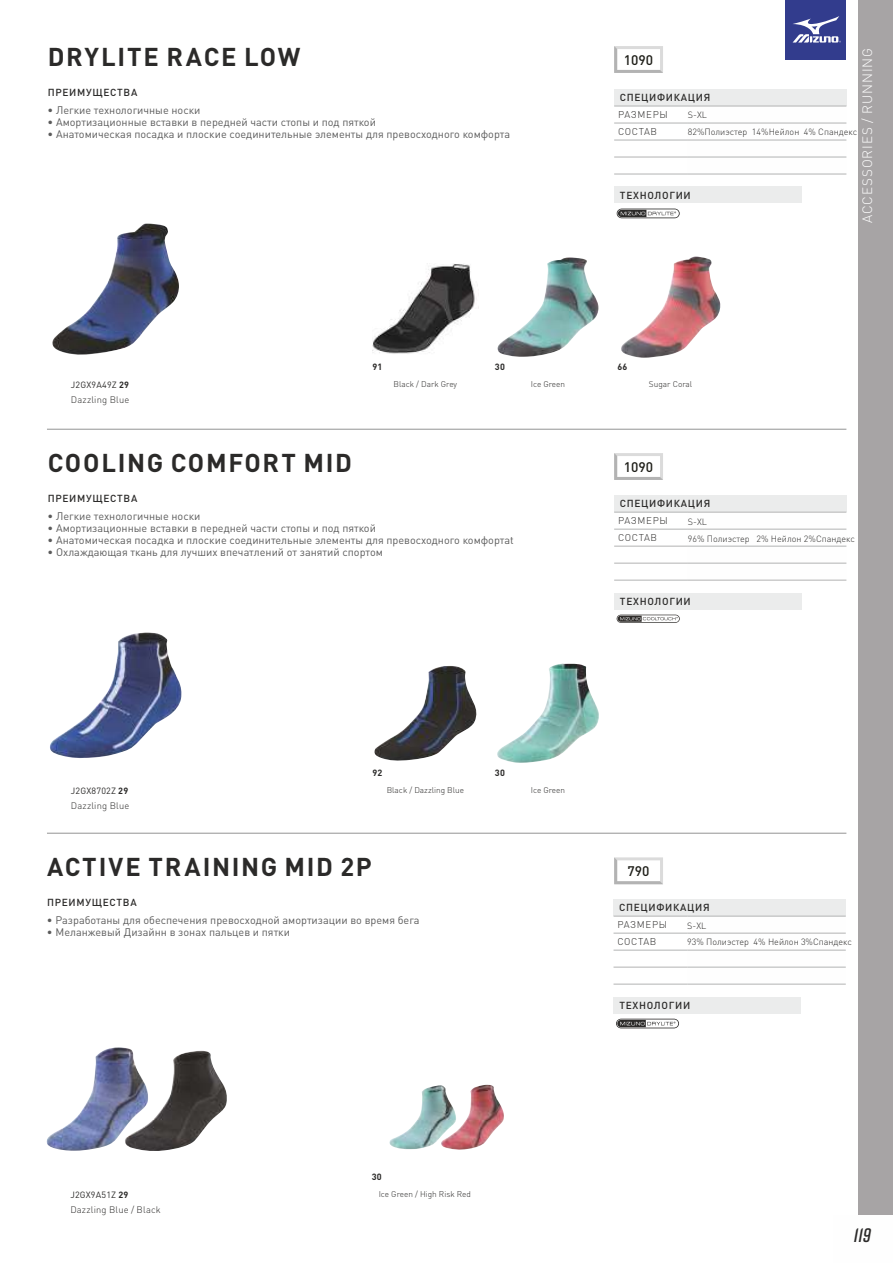
<style>
.page{position:relative;width:893px;height:1263px;background:#fff}
.page>*{position:absolute;margin:0;border:0;box-sizing:border-box;transform-origin:0 0}
.t1{font:700 25.5px "DIN Pro";letter-spacing:.065em;color:#2b2a29}
.t2{font:italic 600 19.5px "Rift";color:#2b2a29}
.t3{font:500 13.8px "DIN Pro";color:#1d1d17}
.t4{font:300 13.5px "DIN Pro";letter-spacing:.07em;color:#fefefe}
.t5{font:10.8px "DIN Pro";color:#5b5b5b}
.t6{font:500 10.05px "DIN Pro";letter-spacing:.07em;color:#2b2a29}
.t7{font:300 9.75px "DIN Pro";letter-spacing:.07em;color:#2b2a29}
.t8{font:300 9.3px "DIN Pro";letter-spacing:.02em;color:#2b2a29}
.t9{font:300 9px "DIN Pro";color:#2b2a29}
.t10{font:9px "DIN Pro";letter-spacing:.02em;color:#2b2a29}
.t11{font:700 9px "DIN Pro";letter-spacing:.02em;color:#2b2a29}
.t12{font:300 8.25px "DIN Pro";color:#2b2a29}
.s1{font-weight:700}
</style>
<div class="page">
<div style="left:614px;top:186px;width:187px;height:17px;background:#ebecec"></div>
<div style="left:614px;top:89px;width:232px;height:17px;background:#ebecec"></div>
<svg style="left:616px;top:208px;width:64px;height:11px"></svg>
<svg style="left:617px;top:209px;width:63px;height:9px"></svg>
<div style="left:617px;top:209px;width:62px;height:8px;background:#fefefe;border-radius:4px"></div>
<svg style="left:618px;top:210px;width:58px;height:7px"></svg>
<svg style="left:688px;top:122px;width:158px;height:52px"></svg>
<hr style="left:614px;top:106px;width:74px;height:1px;background:#b2b3b3">
<hr style="left:688px;top:106px;width:158px;height:1px;background:#b2b3b3">
<hr style="left:614px;top:123px;width:74px;height:1px;background:#b2b3b3">
<hr style="left:688px;top:123px;width:158px;height:1px;background:#b2b3b3">
<hr style="left:614px;top:140px;width:74px;height:1px;background:#b2b3b3">
<hr style="left:688px;top:140px;width:158px;height:1px;background:#b2b3b3">
<hr style="left:614px;top:157px;width:74px;height:1px;background:#b2b3b3">
<hr style="left:688px;top:157px;width:158px;height:1px;background:#b2b3b3">
<hr style="left:614px;top:174px;width:74px;height:1px;background:#b2b3b3">
<hr style="left:688px;top:174px;width:158px;height:1px;background:#b2b3b3">
<div style="left:614px;top:592px;width:187px;height:17px;background:#ebecec"></div>
<div style="left:614px;top:495px;width:232px;height:17px;background:#ebecec"></div>
<svg style="left:616px;top:614px;width:64px;height:9px"></svg>
<svg style="left:617px;top:615px;width:63px;height:8px"></svg>
<svg style="left:617px;top:615px;width:62px;height:7px"></svg>
<svg style="left:618px;top:616px;width:60px;height:6px"></svg>
<svg style="left:688px;top:528px;width:158px;height:52px"></svg>
<hr style="left:614px;top:512px;width:74px;height:1px;background:#b2b3b3">
<hr style="left:688px;top:512px;width:158px;height:1px;background:#b2b3b3">
<hr style="left:614px;top:529px;width:74px;height:1px;background:#b2b3b3">
<hr style="left:688px;top:529px;width:158px;height:1px;background:#b2b3b3">
<hr style="left:614px;top:546px;width:74px;height:1px;background:#b2b3b3">
<hr style="left:688px;top:546px;width:158px;height:1px;background:#b2b3b3">
<hr style="left:614px;top:563px;width:74px;height:1px;background:#b2b3b3">
<hr style="left:688px;top:563px;width:158px;height:1px;background:#b2b3b3">
<hr style="left:614px;top:580px;width:74px;height:1px;background:#b2b3b3">
<hr style="left:688px;top:580px;width:158px;height:1px;background:#b2b3b3">
<div style="left:613px;top:996px;width:188px;height:17px;background:#ebecec"></div>
<div style="left:613px;top:899px;width:233px;height:17px;background:#ebecec"></div>
<svg style="left:616px;top:1018px;width:63px;height:11px"></svg>
<svg style="left:616px;top:1019px;width:63px;height:9px"></svg>
<svg style="left:617px;top:1019px;width:61px;height:8px"></svg>
<svg style="left:617px;top:1020px;width:58px;height:7px"></svg>
<svg style="left:687px;top:932px;width:159px;height:52px"></svg>
<hr style="left:613px;top:916px;width:74px;height:1px;background:#b2b3b3">
<hr style="left:687px;top:916px;width:159px;height:1px;background:#b2b3b3">
<hr style="left:613px;top:933px;width:74px;height:1px;background:#b2b3b3">
<hr style="left:687px;top:933px;width:159px;height:1px;background:#b2b3b3">
<hr style="left:613px;top:950px;width:74px;height:1px;background:#b2b3b3">
<hr style="left:687px;top:950px;width:159px;height:1px;background:#b2b3b3">
<hr style="left:613px;top:967px;width:74px;height:1px;background:#b2b3b3">
<hr style="left:687px;top:967px;width:159px;height:1px;background:#b2b3b3">
<hr style="left:613px;top:984px;width:74px;height:1px;background:#b2b3b3">
<hr style="left:687px;top:984px;width:159px;height:1px;background:#b2b3b3">
<hr style="left:47px;top:833px;width:799px;height:1px;background:#939494">
<hr style="left:47px;top:429px;width:799px;height:1px;background:#939494">
<img style="left:52px;top:224px;width:127px;height:131px">
<img style="left:372px;top:263px;width:105px;height:91px">
<img style="left:497px;top:257px;width:102px;height:100px">
<img style="left:621px;top:257px;width:100px;height:101px">
<img style="left:50px;top:632px;width:132px;height:126px">
<img style="left:374px;top:666px;width:103px;height:95px">
<img style="left:497px;top:664px;width:102px;height:99px">
<img style="left:46px;top:1047px;width:181px;height:104px">
<img style="left:389px;top:1085px;width:115px;height:65px">
<div style="left:858px;top:0;width:35px;height:1263px;background:#a7a4a5"></div>
<div style="left:786px;top:0;width:60px;height:60px;background:#323c8d"></div>
<svg style="left:792px;top:16px;width:49px;height:27px"></svg>
<svg style="left:614px;top:857px;width:49px;height:27px"></svg>
<svg style="left:614px;top:46px;width:49px;height:27px"></svg>
<svg style="left:614px;top:453px;width:49px;height:27px"></svg>
<div style="left:834px;top:1215px;width:59px;height:48px;background:#fefefe"></div>
<h1 class="t1" style="left:48px;top:46px;width:254px">DRYLITE RACE LOW</h1>
<p class="t6" style="left:48px;top:89px;width:91px">ПРЕИМУЩЕСТВА</p>
<p class="t5" style="left:48px;top:106px;width:154px">• Легкие технологичные носки</p>
<p class="t5" style="left:48px;top:118px;width:330px">• Амортизационные вставки в передней части стопы и под пяткой</p>
<p class="t5" style="left:48px;top:130px;width:464px">• Анатомическая посадка и плоские соединительные элементы для превосходного комфорта</p>
<p class="t4" style="left:862px;top:223px;width:177px;rotate:-90deg">ACCESSORIES / RUNNING</p>
<p class="t3" style="left:624px;top:54px;width:31px">1090</p>
<p class="t6" style="left:620px;top:93px;width:92px">СПЕЦИФИКАЦИЯ</p>
<p class="t7" style="left:618px;top:111px;width:51px">РАЗМЕРЫ</p>
<p class="t9" style="left:688px;top:112px;width:21px">S-XL</p>
<p class="t7" style="left:618px;top:128px;width:41px">СОСТАВ</p>
<p class="t9" style="left:688px;top:128px;width:171px">82%Полиэстер 14%Нейлон 4% Спандекс</p>
<p class="t6" style="left:620px;top:191px;width:72px">ТЕХНОЛОГИИ</p>
<p class="t10" style="left:71px;top:381px;width:60px">J2GX9A49Z <span class="s1">29</span></p>
<p class="t8" style="left:71px;top:396px;width:60px">Dazzling Blue</p>
<h1 class="t1" style="left:48px;top:452px;width:306px">COOLING COMFORT MID</h1>
<p class="t6" style="left:48px;top:495px;width:91px">ПРЕИМУЩЕСТВА</p>
<p class="t11" style="left:372px;top:363px;width:11px">91</p>
<p class="t11" style="left:495px;top:363px;width:11px">30</p>
<p class="t11" style="left:618px;top:363px;width:11px">66</p>
<p class="t12" style="left:394px;top:381px;width:65px">Black / Dark Grey</p>
<p class="t12" style="left:531px;top:381px;width:36px">Ice Green</p>
<p class="t12" style="left:649px;top:381px;width:45px">Sugar Coral</p>
<p class="t3" style="left:624px;top:461px;width:31px">1090</p>
<p class="t6" style="left:620px;top:499px;width:92px">СПЕЦИФИКАЦИЯ</p>
<p class="t5" style="left:48px;top:512px;width:154px">• Легкие технологичные носки</p>
<p class="t5" style="left:48px;top:524px;width:330px">• Амортизационные вставки в передней части стопы и под пяткой</p>
<p class="t5" style="left:48px;top:536px;width:468px">• Анатомическая посадка и плоские соединительные элементы для превосходного комфортаt</p>
<p class="t5" style="left:48px;top:548px;width:337px">• Охлаждающая ткань для лучших впечатлений от занятий спортом</p>
<p class="t7" style="left:618px;top:517px;width:51px">РАЗМЕРЫ</p>
<p class="t9" style="left:688px;top:518px;width:21px">S-XL</p>
<p class="t7" style="left:618px;top:534px;width:41px">СОСТАВ</p>
<p class="t9" style="left:688px;top:535px;width:168px">96% Полиэстер 2% Нейлон 2%Спандекс</p>
<p class="t6" style="left:620px;top:597px;width:72px">ТЕХНОЛОГИИ</p>
<p class="t10" style="left:71px;top:787px;width:59px">J2GX8702Z <span class="s1">29</span></p>
<p class="t8" style="left:71px;top:802px;width:60px">Dazzling Blue</p>
<p class="t11" style="left:372px;top:769px;width:11px">92</p>
<p class="t11" style="left:495px;top:769px;width:11px">30</p>
<p class="t12" style="left:387px;top:787px;width:79px">Black / Dazzling Blue</p>
<p class="t12" style="left:531px;top:787px;width:36px">Ice Green</p>
<h1 class="t1" style="left:47px;top:856px;width:326px">ACTIVE TRAINING MID 2P</h1>
<p class="t6" style="left:47px;top:899px;width:91px">ПРЕИМУЩЕСТВА</p>
<p class="t5" style="left:47px;top:916px;width:374px">• Разработаны для обеспечения превосходной амортизации во время бега</p>
<p class="t5" style="left:47px;top:928px;width:244px">• Меланжевый Дизайнн в зонах пальцев и пятки</p>
<p class="t3" style="left:628px;top:865px;width:24px">790</p>
<p class="t6" style="left:619px;top:903px;width:92px">СПЕЦИФИКАЦИЯ</p>
<p class="t7" style="left:617px;top:921px;width:51px">РАЗМЕРЫ</p>
<p class="t9" style="left:687px;top:922px;width:21px">S-XL</p>
<p class="t7" style="left:617px;top:938px;width:41px">СОСТАВ</p>
<p class="t9" style="left:687px;top:938px;width:166px">93% Полиэстер 4% Нейлон 3%Спандекс</p>
<p class="t6" style="left:619px;top:1001px;width:72px">ТЕХНОЛОГИИ</p>
<p class="t10" style="left:70px;top:1191px;width:60px">J2GX9A51Z <span class="s1">29</span></p>
<p class="t8" style="left:70px;top:1206px;width:92px">Dazzling Blue / Black</p>
<p class="t11" style="left:372px;top:1173px;width:11px">30</p>
<p class="t12" style="left:379px;top:1191px;width:94px">Ice Green / High Risk Red</p>
<h2 class="t2" style="left:854px;top:1226px;width:19px">119</h2>
</div>
